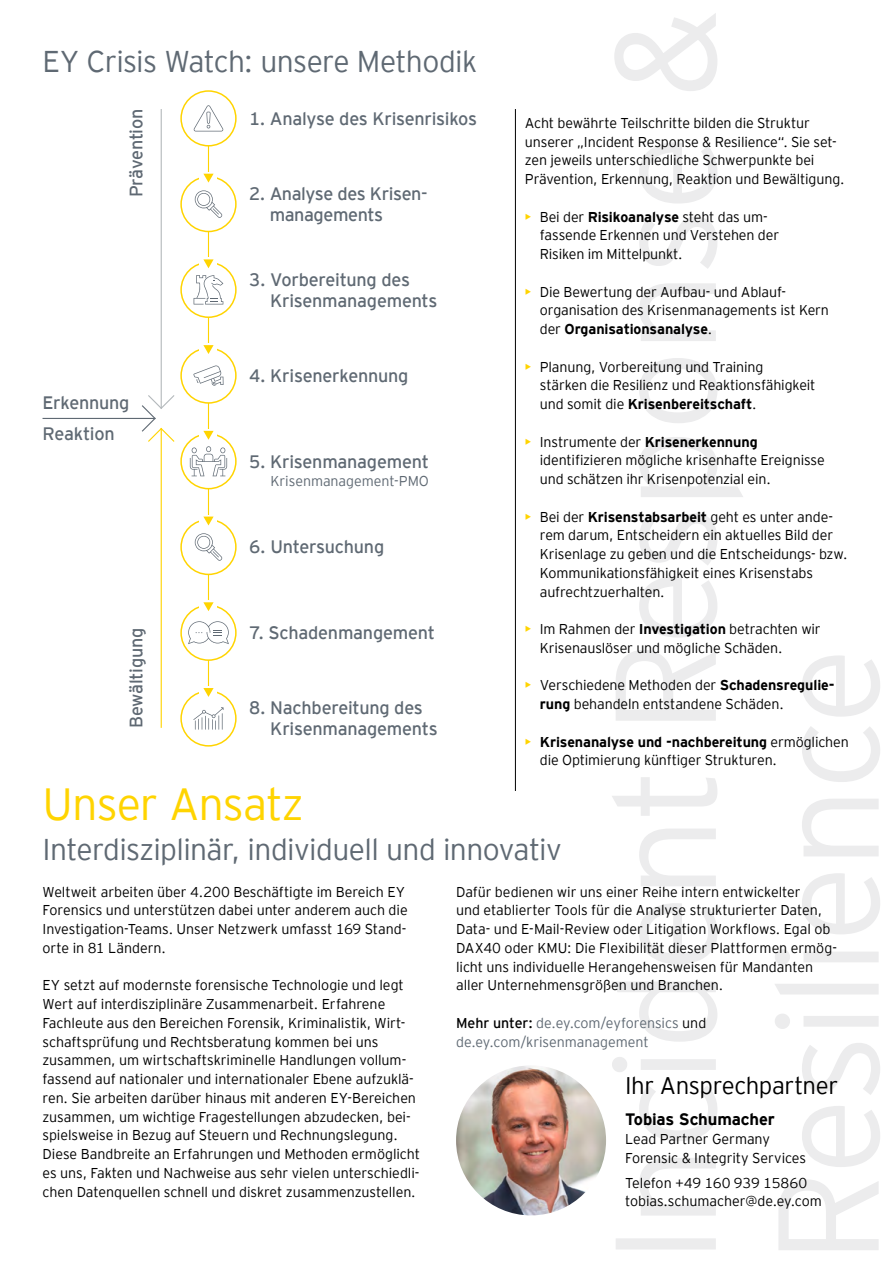
<style>
.page{position:relative;width:893px;height:1263px;background:#fff}
.page>*{position:absolute;margin:0;border:0;box-sizing:border-box;transform-origin:0 0}
.t1{font:300 45px "EY Interstate";letter-spacing:-.025em;color:#ffd400}
.t2{font:300 30px "EY Interstate";letter-spacing:-.02em;color:#5f6973}
.t3{font:300 24px "EY Interstate";letter-spacing:-.015em;color:#000}
.t4{font:18px/21px "EY Interstate";letter-spacing:-.015em;color:#5f6973}
.t5{font:700 16.5px "EY Interstate";letter-spacing:-.01em;color:#000}
.t6{font:300 14.25px/18.8px "EY Interstate";letter-spacing:-.005em;color:#000}
.t7{font:300 14.25px/18.8px "EY Interstate";letter-spacing:-.005em;color:#5f6973}
.s1{font-weight:400;color:#ffd400}
.s2{font-weight:700}
.s3{font-weight:400;color:#000}
.s4{color:#000}
</style>
<div class="page">
<svg style="left:775px;top:655px;width:105px;height:595px"></svg>
<svg style="left:612px;top:13px;width:131px;height:1236px"></svg>
<hr style="left:208px;top:134px;width:1px;height:589px;background:#ffd400">
<div style="left:181px;top:177px;width:55px;height:54px;background:#fff;border-radius:50%"></div>
<svg style="left:195px;top:190px;width:27px;height:28px"></svg>
<div style="left:180px;top:176px;width:57px;height:56px;border:2px solid #ffd400;border-radius:50%"></div>
<div style="left:181px;top:91px;width:55px;height:55px;background:#fff;border-radius:50%"></div>
<svg style="left:194px;top:105px;width:29px;height:26px"></svg>
<div style="left:180px;top:90px;width:57px;height:57px;border:2px solid #ffd400;border-radius:50%"></div>
<div style="left:200px;top:172px;width:17px;height:15px;background:#fff"></div>
<svg style="left:203px;top:174px;width:11px;height:9px"></svg>
<div style="left:181px;top:262px;width:55px;height:55px;background:#fff;border-radius:50%"></div>
<svg style="left:194px;top:275px;width:29px;height:29px"></svg>
<div style="left:180px;top:262px;width:57px;height:56px;border:2px solid #ffd400;border-radius:50%"></div>
<div style="left:200px;top:257px;width:17px;height:15px;background:#fff"></div>
<svg style="left:203px;top:259px;width:11px;height:9px"></svg>
<div style="left:181px;top:348px;width:55px;height:55px;background:#fff;border-radius:50%"></div>
<svg style="left:193px;top:365px;width:31px;height:21px"></svg>
<div style="left:180px;top:347px;width:57px;height:57px;border:2px solid #ffd400;border-radius:50%"></div>
<div style="left:200px;top:343px;width:17px;height:15px;background:#fff"></div>
<svg style="left:203px;top:345px;width:11px;height:9px"></svg>
<svg style="left:181px;top:434px;width:55px;height:55px"></svg>
<svg style="left:190px;top:446px;width:37px;height:30px"></svg>
<div style="left:180px;top:433px;width:57px;height:56px;border:2px solid #ffd400;border-radius:50%"></div>
<div style="left:200px;top:429px;width:17px;height:15px;background:#fff"></div>
<svg style="left:203px;top:431px;width:11px;height:9px"></svg>
<div style="left:181px;top:520px;width:55px;height:54px;background:#fff;border-radius:50%"></div>
<svg style="left:195px;top:533px;width:27px;height:28px"></svg>
<div style="left:180px;top:519px;width:57px;height:56px;border:2px solid #ffd400;border-radius:50%"></div>
<div style="left:200px;top:515px;width:17px;height:14px;background:#fff"></div>
<svg style="left:203px;top:517px;width:11px;height:8px"></svg>
<div style="left:181px;top:605px;width:55px;height:55px;background:#fff;border-radius:50%"></div>
<svg style="left:188px;top:621px;width:41px;height:23px"></svg>
<div style="left:180px;top:605px;width:57px;height:56px;border:2px solid #ffd400;border-radius:50%"></div>
<div style="left:200px;top:600px;width:17px;height:15px;background:#fff"></div>
<svg style="left:203px;top:602px;width:11px;height:9px"></svg>
<div style="left:181px;top:691px;width:55px;height:55px;background:#fff;border-radius:50%"></div>
<svg style="left:193px;top:707px;width:31px;height:23px"></svg>
<div style="left:180px;top:690px;width:57px;height:57px;border:2px solid #ffd400;border-radius:50%"></div>
<div style="left:200px;top:686px;width:17px;height:15px;background:#fff"></div>
<svg style="left:203px;top:688px;width:11px;height:9px"></svg>
<hr style="left:515px;top:109px;width:1px;height:682px;background:#000">
<hr style="left:161px;top:429px;width:1px;height:299px;background:#ffd400">
<hr style="left:161px;top:109px;width:1px;height:299px;background:#b4b9bc">
<svg style="left:141px;top:394px;width:34px;height:49px"></svg>
<hr style="left:43px;top:418px;width:112px;height:1px;background:#5f6973">
<img style="left:456px;top:1065px;width:150px;height:150px;border-radius:75px">
<h2 class="t2" style="left:43px;top:40px;width:436px">EY Crisis Watch: unsere Methodik</h2>
<p class="t4" style="left:249px;top:107px;width:229px">1. Analyse des Krisenrisikos</p>
<p class="t4" style="left:125px;top:197px;width:90px;rotate:-90deg">Prävention</p>
<p class="t4" style="left:270px;top:182px;width:159px;text-indent:-20px">2. Analyse des Krisen&shy;managements</p>
<p class="t4" style="left:270px;top:268px;width:169px;text-indent:-21px">3. Vorbereitung des<br>Krisenmanagements</p>
<p class="t4" style="left:43px;top:391px;width:89px">Erkennung</p>
<p class="t4" style="left:43px;top:422px;width:74px">Reaktion</p>
<p class="t4" style="left:125px;top:728px;width:101px;rotate:-90deg">Bewältigung</p>
<p class="t4" style="left:249px;top:364px;width:161px">4. Krisenerkennung</p>
<p class="t4" style="left:249px;top:450px;width:181px">5. Krisenmanagement</p>
<p class="t7" style="left:270px;top:471px;width:160px">Krisenmanagement-PMO</p>
<p class="t4" style="left:249px;top:535px;width:137px">6. Untersuchung</p>
<p class="t4" style="left:249px;top:621px;width:187px">7. Schadenmangement</p>
<p class="t4" style="left:270px;top:696px;width:169px;text-indent:-21px">8. Nachbereitung des<br>Krisenmanagements</p>
<p class="t6" style="left:525px;top:113px;width:321px">Acht bewährte Teilschritte bilden die Struktur unserer „Incident Response &amp; Resilience“. Sie set&shy;zen jeweils unterschiedliche Schwerpunkte bei Prävention, Erkennung, Reaktion und Bewältigung.</p>
<p class="t6" style="left:540px;top:206px;width:241px;text-indent:-15px"><span class="s1">•</span> Bei der <span class="s2">Risikoanalyse</span> steht das um&shy;fassende Erkennen und Verstehen der<br>Risiken im Mittelpunkt.</p>
<p class="t6" style="left:540px;top:281px;width:291px;text-indent:-15px"><span class="s1">•</span> Die Bewertung der Aufbau- und Ablauf&shy;organisation des Krisenmanagements ist Kern der <span class="s2">Organisationsanalyse</span>.</p>
<p class="t6" style="left:540px;top:356px;width:277px;text-indent:-15px"><span class="s1">•</span> Planung, Vorbereitung und Training<br>stärken die Resilienz und Reaktionsfähigkeit und somit die <span class="s2">Krisenbereitschaft</span>.</p>
<p class="t6" style="left:540px;top:431px;width:286px;text-indent:-15px"><span class="s1">•</span> Instrumente der <span class="s2">Krisenerkennung </span>identifizieren mögliche krisenhafte Ereignisse und schätzen ihr Krisenpotenzial ein.</p>
<p class="t6" style="left:540px;top:506px;width:309px;text-indent:-15px"><span class="s1">•</span> Bei der <span class="s2">Krisenstabsarbeit</span> geht es unter ande&shy;rem darum, Entscheidern ein aktuelles Bild der Krisenlage zu geben und die Entscheidungs- bzw.<br>Kommunikationsfähigkeit eines Krisenstabs aufrechtzuerhalten.</p>
<p class="t6" style="left:540px;top:619px;width:282px;text-indent:-15px"><span class="s1">•</span> Im Rahmen der <span class="s2">Investigation</span> betrachten wir<br>Krisenauslöser und mögliche Schäden.</p>
<p class="t6" style="left:540px;top:675px;width:296px;text-indent:-15px"><span class="s1">•</span> Verschiedene Methoden der <span class="s2">Schadensregulie&shy;rung</span> behandeln entstandene Schäden.</p>
<p class="t6" style="left:540px;top:731px;width:311px;text-indent:-15px"><span class="s1">•</span> <span class="s2">Krisenanalyse und -nachbereitung</span> ermöglichen die Optimierung künftiger Strukturen.</p>
<h1 class="t1" style="left:43px;top:772px;width:263px">Unser Ansatz</h1>
<h2 class="t2" style="left:43px;top:828px;width:521px">Interdisziplinär, individuell und innovativ</h2>
<p class="t6" style="left:43px;top:881px;width:367px">Weltweit arbeiten über 4.200 Beschäftigte im Bereich EY Forensics und unterstützen dabei unter anderem auch die Investigation-Teams. Unser Netzwerk umfasst 169 Stand&shy;orte in 81 Ländern.</p>
<p class="t6" style="left:43px;top:975px;width:379px">EY setzt auf modernste forensische Technologie und legt Wert auf interdisziplinäre Zusammenarbeit. Erfahrene Fachleute aus den Bereichen Forensik, Kriminalistik, Wirt&shy;schaftsprüfung und Rechtsberatung kommen bei uns zusammen, um wirtschaftskriminelle Handlungen vollum&shy;fassend auf nationaler und internationaler Ebene aufzuklä&shy;ren. Sie arbeiten darüber hinaus mit anderen EY-Bereichen zusammen, um wichtige Fragestellungen abzudecken, bei&shy;spielsweise in Bezug auf Steuern und Rechnungslegung.<br>Diese Bandbreite an Erfahrungen und Methoden ermöglicht es uns, Fakten und Nachweise aus sehr vielen unterschiedli&shy;chen Datenquellen schnell und diskret zusammenzustellen.</p>
<p class="t6" style="left:456px;top:881px;width:382px">Dafür bedienen wir uns einer Reihe intern entwickelter<br>und etablierter Tools für die Analyse strukturierter Daten, Data- und E-Mail-Review oder Litigation Workflows. Egal ob DAX40 oder KMU: Die Flexibilität dieser Plattformen ermög&shy;licht uns individuelle Herangehensweisen für Mandanten aller Unternehmensgrößen und Branchen.</p>
<p class="t7" style="left:456px;top:1013px;width:252px"><span class="s3">Mehr unter:</span> de.ey.com/eyforensics <span class="s4">und </span>de.ey.com/krisenmanagement</p>
<h3 class="t3" style="left:625px;top:1068px;width:215px">Ihr Ansprechpartner</h3>
<p class="t5" style="left:625px;top:1107px;width:151px">Tobias Schumacher</p>
<p class="t6" style="left:625px;top:1128px;width:183px">Lead Partner Germany<br>Forensic &amp; Integrity Services</p>
<p class="t6" style="left:625px;top:1172px;width:198px">Telefon +49 160 939 15860 tobias.schumacher@de.ey.com</p>
</div>
